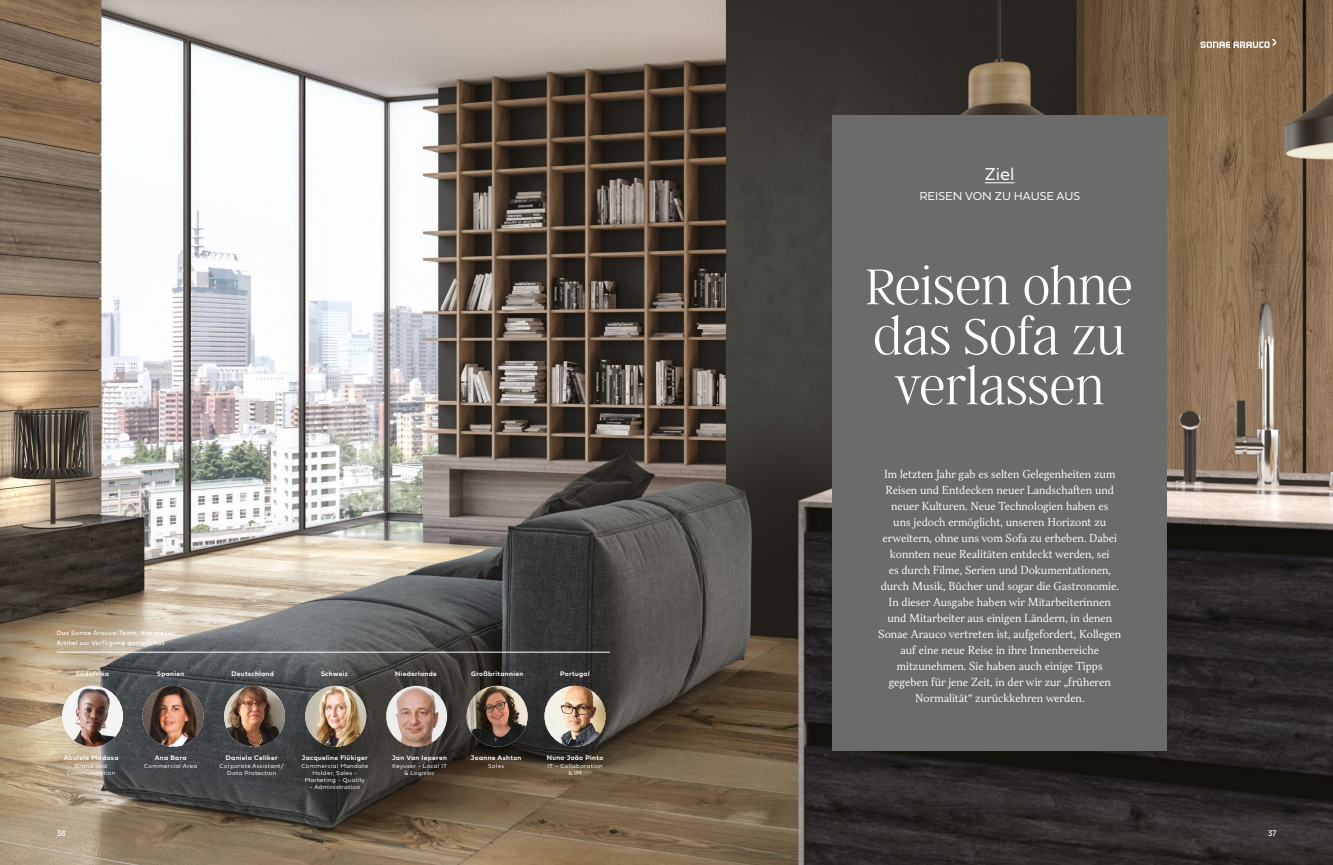
<style>
.page{position:relative;width:1333px;height:865px;background:#fff}
.page>*{position:absolute;margin:0;border:0;box-sizing:border-box;transform-origin:0 0}
.t1{font:100 56px/50px "Argent CF";letter-spacing:.005em;color:#fff;text-align:center}
.t2{font:18px "Fieldwork Geo Light";color:#fff}
.t3{font:12px "Fieldwork Geo Light";color:#fff}
.t4{font:300 10.5px/16px "TT Jenevers";color:#fff;text-align:center}
.t5{font:500 8px "TT Hazelnuts";color:#fff}
.t6{font:6.8px "Fieldwork Geo Demibold";letter-spacing:.05em;color:#fff}
.t7{font:6.5px/9px "Fieldwork Geo Regular";letter-spacing:.05em;color:#fff}
.t8{font:6.1px/7.3px "Fieldwork Geo Light";letter-spacing:.05em;color:#fff;text-align:center}
</style>
<div class="page">
<img style="left:0;top:0;width:1332px;height:865px">
<div style="left:832px;top:115px;width:334px;height:635px;background:#6b6b6a"></div>
<hr style="left:984px;top:182px;width:30px;height:1px;background:#fff">
<svg style="left:1200px;top:39px;width:76px;height:9px"></svg>
<img style="left:305px;top:685px;width:61px;height:61px;border-radius:30px">
<img style="left:466px;top:685px;width:61px;height:61px;border-radius:30px">
<hr style="left:57px;top:652px;width:552px;height:1px;background:#fff">
<img style="left:142px;top:685px;width:61px;height:61px;border-radius:30px">
<img style="left:224px;top:685px;width:61px;height:61px;border-radius:30px">
<img style="left:62px;top:685px;width:61px;height:61px;border-radius:30px">
<img style="left:544px;top:685px;width:61px;height:61px;border-radius:30px">
<img style="left:386px;top:685px;width:61px;height:61px">
<h2 class="t2" style="left:984px;top:159px;width:31px">Ziel</h2>
<p class="t3" style="left:919px;top:186px;width:162px">REISEN VON ZU HAUSE AUS</p>
<h1 class="t1" style="left:865px;top:263px;width:268px">Reisen ohne das Sofa zu verlassen</h1>
<p class="t7" style="left:57px;top:628px;width:120px">Das Sonae Arauco-Team, das diesen<br>Artikel zur Verfügung gestellt hat</p>
<p class="t6" style="left:76px;top:668px;width:34px">Südafrika</p>
<p class="t6" style="left:157px;top:668px;width:29px">Spanien</p>
<p class="t6" style="left:231px;top:668px;width:44px">Deutschland</p>
<p class="t6" style="left:321px;top:668px;width:28px">Schweiz</p>
<p class="t6" style="left:395px;top:668px;width:43px">Niederlande</p>
<p class="t6" style="left:471px;top:668px;width:54px">Großbritannien</p>
<p class="t6" style="left:560px;top:668px;width:31px">Portugal</p>
<p class="t4" style="left:878px;top:466px;width:244px">Im letzten Jahr gab es selten Gelegenheiten zum Reisen und Entdecken neuer Landschaften und neuer Kulturen. Neue Technologien haben es<br>uns jedoch ermöglicht, unseren Horizont zu erweitern, ohne uns vom Sofa zu erheben. Dabei konnten neue Realitäten entdeckt werden, sei<br>es durch Filme, Serien und Dokumentationen, durch Musik, Bücher und sogar die Gastronomie.<br>In dieser Ausgabe haben wir Mitarbeiterinnen und Mitarbeiter aus einigen Ländern, in denen Sonae Arauco vertreten ist, aufgefordert, Kollegen auf eine neue Reise in ihre Innenbereiche mitzunehmen. Sie haben auch einige Tipps gegeben für jene Zeit, in der wir zur „früheren Normalität“ zurückkehren werden.</p>
<p class="t6" style="left:64px;top:752px;width:56px">Abulele Madasa</p>
<p class="t8" style="left:67px;top:761px;width:50px">Brand and<br>Communication</p>
<p class="t6" style="left:155px;top:752px;width:33px">Ana Bara</p>
<p class="t8" style="left:144px;top:761px;width:54px">Commercial Area</p>
<p class="t6" style="left:226px;top:752px;width:53px">Daniela Celiker</p>
<p class="t8" style="left:219px;top:761px;width:66px">Corporate Assistant/<br>Data Protection</p>
<p class="t6" style="left:302px;top:752px;width:67px">Jacqueline Flükiger</p>
<p class="t8" style="left:301px;top:761px;width:68px">Commercial Mandate<br>Holder, Sales -<br>Marketing - Quality</p>
<p class="t8" style="left:310px;top:783px;width:52px">- Administration</p>
<p class="t6" style="left:392px;top:752px;width:56px">Jan Van Ieperen</p>
<p class="t8" style="left:392px;top:761px;width:56px">Keyuser - Local IT &amp; Logistic</p>
<p class="t6" style="left:471px;top:752px;width:52px">Joanne Ashton</p>
<p class="t8" style="left:488px;top:761px;width:17px">Sales</p>
<p class="t6" style="left:546px;top:752px;width:58px">Nuno João Pinto</p>
<p class="t8" style="left:547px;top:761px;width:57px">IT – Collaboration &amp; IM</p>
<p class="t5" style="left:57px;top:827px;width:11px">36</p>
<p class="t5" style="left:1267px;top:827px;width:10px">37</p>
</div>
